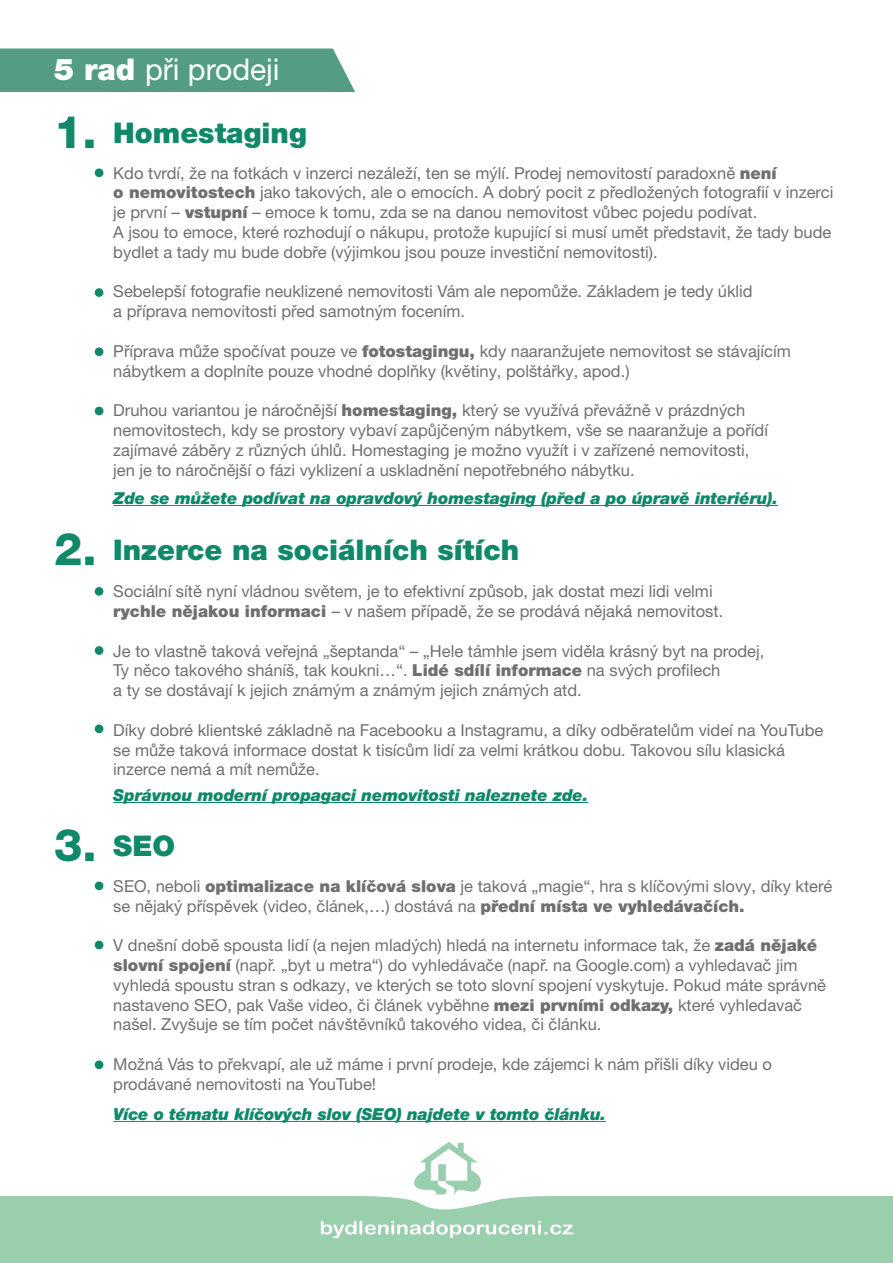
<style>
.page{position:relative;width:893px;height:1263px;background:#fff}
.page>*{position:absolute;margin:0;border:0;box-sizing:border-box;transform-origin:0 0}
.t1{font:800 45px "Helvetica Neue CE";color:#10886a}
.t2{font:30px "Helvetica Neue CE";color:#fff}
.t3{font:900 28.5px "Helvetica Neue CE";color:#10886a}
.t4{font:16.5px/19.8px "Helvetica Neue CE";color:#6f6f6e}
.t5{font:italic 900 16.5px "Helvetica Neue CE";letter-spacing:-.01em;color:#10886a}
.s1{font-weight:900}
.s2{font-weight:800;font-size:45px}
</style>
<div class="page">
<div style="left:95px;top:587px;width:8px;height:9px;background:#10886a;border-radius:50%"></div>
<div style="left:95px;top:881px;width:8px;height:9px;background:#10886a;border-radius:50%"></div>
<div style="left:95px;top:646px;width:8px;height:9px;background:#10886a;border-radius:50%"></div>
<div style="left:95px;top:941px;width:8px;height:8px;background:#10886a;border-radius:50%"></div>
<div style="left:95px;top:724px;width:8px;height:9px;background:#10886a;border-radius:50%"></div>
<div style="left:95px;top:1060px;width:8px;height:9px;background:#10886a;border-radius:50%"></div>
<hr style="left:113px;top:802px;width:475px;height:1px;background:#10886a">
<hr style="left:113px;top:1121px;width:493px;height:1px;background:#10886a">
<div style="left:0;top:1196px;width:893px;height:67px;background:#9acfae"></div>
<svg style="left:365px;top:1142px;width:181px;height:68px"></svg>
<svg style="left:321px;top:1221px;width:252px;height:17px"></svg>
<div style="left:95px;top:168px;width:8px;height:9px;background:#10886a;border-radius:50%"></div>
<div style="left:95px;top:288px;width:8px;height:9px;background:#10886a;border-radius:50%"></div>
<div style="left:95px;top:347px;width:8px;height:9px;background:#10886a;border-radius:50%"></div>
<div style="left:95px;top:407px;width:8px;height:8px;background:#10886a;border-radius:50%"></div>
<div style="left:0;top:48px;width:355px;height:44px;background:#549d84"></div>
<hr style="left:113px;top:505px;width:665px;height:1px;background:#10886a">
<h2 class="t2" style="left:54px;top:51px;width:227px"><span class="s1">5 rad</span> při prodeji</h2>
<h3 class="t3" style="left:54px;top:115px;width:255px"><span class="s2">1.</span> Homestaging</h3>
<p class="t4" style="left:113px;top:163px;width:721px">Kdo tvrdí, že na fotkách v inzerci nezáleží, ten se mýlí. Prodej nemovitostí paradoxně <span class="s1">není<br>o nemovitostech</span> jako takových, ale o emocích. A dobrý pocit z předložených fotografií v inzerci je první – <span class="s1">vstupní</span> – emoce k tomu, zda se na danou nemovitost vůbec pojedu podívat.<br>A jsou to emoce, které rozhodují o nákupu, protože kupující si musí umět představit, že tady bude bydlet a tady mu bude dobře (výjimkou jsou pouze investiční nemovitosti).</p>
<p class="t4" style="left:113px;top:282px;width:641px">Sebelepší fotografie neuklizené nemovitosti Vám ale nepomůže. Základem je tedy úklid a příprava nemovitosti před samotným focením.</p>
<p class="t4" style="left:113px;top:341px;width:679px">Příprava může spočívat pouze ve <span class="s1">fotostagingu,</span> kdy naaranžujete nemovitost se stávajícím nábytkem a doplníte pouze vhodné doplňky (květiny, polštářky, apod.)</p>
<p class="t4" style="left:113px;top:401px;width:656px">Druhou variantou je náročnější <span class="s1">homestaging,</span> který se využívá převážně v prázdných nemovitostech, kdy se prostory vybaví zapůjčeným nábytkem, vše se naaranžuje a pořídí zajímavé záběry z různých úhlů. Homestaging je možno využít i v zařízené nemovitosti, jen je to náročnější o fázi vyklizení a uskladnění nepotřebného nábytku.</p>
<h1 class="t1" style="left:54px;top:522px;width:44px">2.</h1>
<h1 class="t1" style="left:54px;top:818px;width:44px">3.</h1>
<p class="t5" style="left:113px;top:489px;width:666px">Zde se můžete podívat na opravdový homestaging (před a po úpravě interiéru).</p>
<h3 class="t3" style="left:113px;top:532px;width:407px">Inzerce na sociálních sítích</h3>
<p class="t4" style="left:113px;top:581px;width:611px">Sociální sítě nyní vládnou světem, je to efektivní způsob, jak dostat mezi lidi velmi <span class="s1">rychle nějakou informaci</span> – v našem případě, že se prodává nějaká nemovitost.</p>
<p class="t4" style="left:113px;top:641px;width:653px">Je to vlastně taková veřejná „šeptanda“ – „Hele támhle jsem viděla krásný byt na prodej,<br>Ty něco takového sháníš, tak koukni…“. <span class="s1">Lidé sdílí informace</span> na svých profilech<br>a ty se dostávají k jejich známým a známým jejich známých atd.</p>
<p class="t4" style="left:113px;top:720px;width:712px">Díky dobré klientské základně na Facebooku a Instagramu, a díky odběratelům videí na YouTube se může taková informace dostat k tisícům lidí za velmi krátkou dobu. Takovou sílu klasická inzerce nemá a mít nemůže.</p>
<p class="t5" style="left:113px;top:786px;width:476px">Správnou moderní propagaci nemovitosti naleznete zde.</p>
<h3 class="t3" style="left:113px;top:828px;width:63px">SEO</h3>
<p class="t4" style="left:113px;top:876px;width:720px">SEO, neboli <span class="s1">optimalizace na klíčová slova</span> je taková „magie“, hra s klíčovými slovy, díky které se nějaký příspěvek (video, článek,…) dostává na <span class="s1">přední místa ve vyhledávačích.</span></p>
<p class="t4" style="left:113px;top:935px;width:714px">V dnešní době spousta lidí (a nejen mladých) hledá na internetu informace tak, že <span class="s1">zadá nějaké slovní spojení</span> (např. „byt u metra“) do vyhledávače (např. na Google.com) a vyhledavač jim vyhledá spoustu stran s odkazy, ve kterých se toto slovní spojení vyskytuje. Pokud máte správně nastaveno SEO, pak Vaše video, či článek vyběhne <span class="s1">mezi prvními odkazy,</span> které vyhledavač našel. Zvyšuje se tím počet návštěvníků takového videa, či článku.</p>
<p class="t4" style="left:113px;top:1054px;width:660px">Možná Vás to překvapí, ale už máme i první prodeje, kde zájemci k nám přišli díky videu o prodávané nemovitosti na YouTube!</p>
<p class="t5" style="left:113px;top:1105px;width:494px">Více o tématu klíčových slov (SEO) najdete v tomto článku.</p>
</div>
